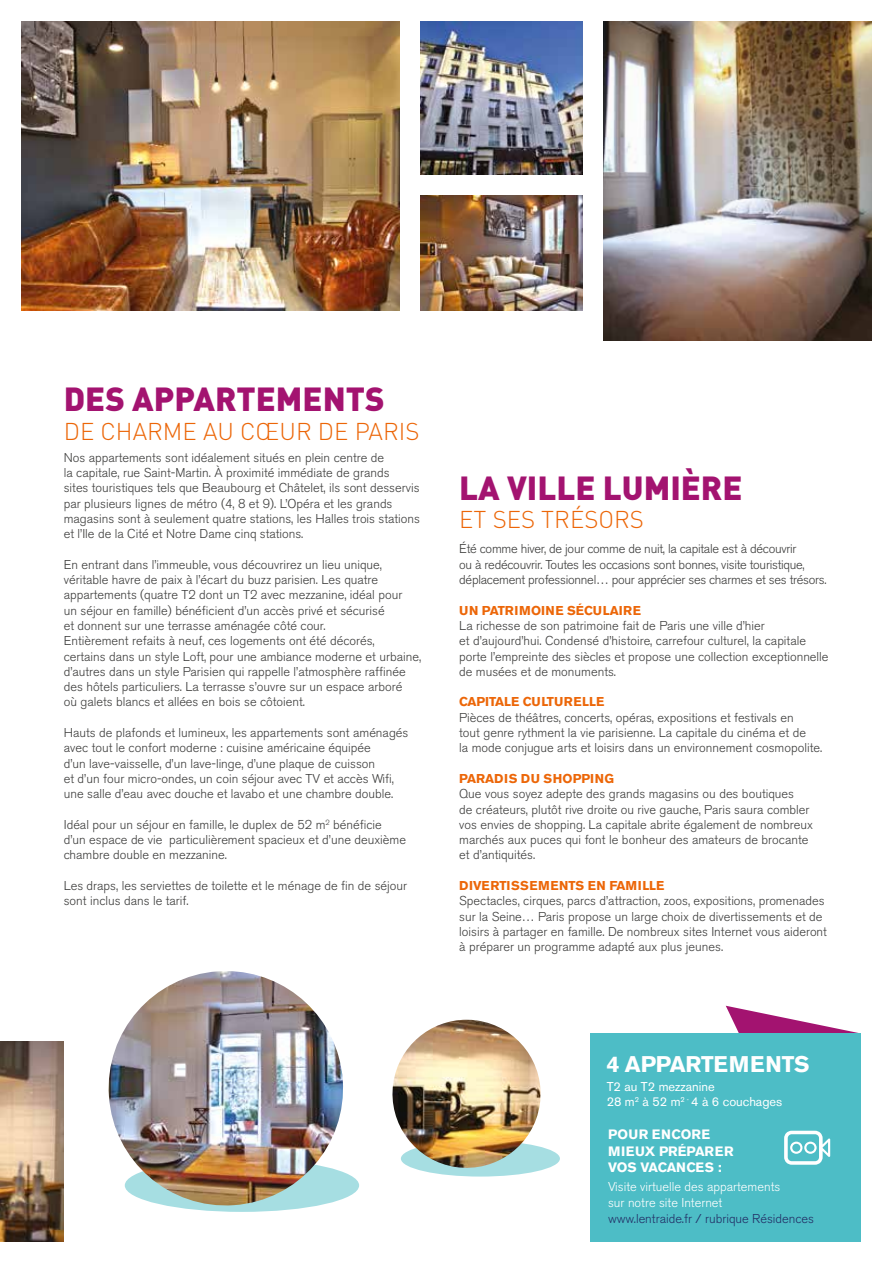
<style>
.page{position:relative;width:893px;height:1263px;background:#fff}
.page>*{position:absolute;margin:0;border:0;box-sizing:border-box;transform-origin:0 0}
.t1{font:900 33px "DIN";color:#a31370}
.t2{font:300 24px "DIN";color:#ec6608}
.t3{font:700 22.5px "Akzidenz Grotesk BE";letter-spacing:-.01em;color:#fff}
.t4{font:700 13.5px/16.2px "Akzidenz Grotesk BE";color:#fff}
.t5{font:300 12.75px/15.3px "Akzidenz Grotesk BE";color:#3c3c3b}
.t6{font:300 12.75px/15.3px "Akzidenz Grotesk BE";letter-spacing:-.02em;color:#3c3c3b}
.t7{font:700 12.75px "Akzidenz Grotesk BE";color:#ec6608}
.t8{font:300 12.75px/15.3px "Akzidenz Grotesk BE";color:#fff}
.t9{font:12.75px/15.3px "Akzidenz Grotesk BE";color:#fff}
.t10{font:300 12.75px "Akzidenz Grotesk BE";color:#232f66}
.t11{font:700 12.75px "Akzidenz Grotesk BE";letter-spacing:.02em;color:#ec6608}
</style>
<div class="page">
<img style="left:604px;top:21px;width:268px;height:319px">
<img style="left:0;top:1042px;width:64px;height:200px">
<img style="left:421px;top:21px;width:162px;height:153px">
<img style="left:421px;top:196px;width:162px;height:114px">
<img style="left:21px;top:21px;width:379px;height:289px">
<svg style="left:125px;top:1159px;width:234px;height:53px"></svg>
<img style="left:108px;top:971px;width:239px;height:239px">
<div style="left:401px;top:1140px;width:159px;height:36px;background:#a6dee2;border-radius:50%"></div>
<img style="left:392px;top:1020px;width:154px;height:153px">
<svg style="left:726px;top:1006px;width:132px;height:27px"></svg>
<div style="left:590px;top:1033px;width:270px;height:209px;background:#4dbdc6"></div>
<svg style="left:784px;top:1131px;width:46px;height:34px"></svg>
<h1 class="t1" style="left:64px;top:377px;width:322px">DES APPARTEMENTS</h1>
<h2 class="t2" style="left:64px;top:416px;width:357px">DE CHARME AU CŒUR DE PARIS</h2>
<p class="t5" style="left:64px;top:450px;width:358px">Nos appartements sont idéalement situés en plein centre de<br>la capitale, rue Saint-Martin. À proximité immédiate de grands<br>sites touristiques tels que Beaubourg et Châtelet, ils sont desservis par plusieurs lignes de métro (4, 8 et 9). L’Opéra et les grands magasins sont à seulement quatre stations, les Halles trois stations et l’Ile de la Cité et Notre Dame cinq stations.</p>
<p class="t5" style="left:64px;top:557px;width:359px">En entrant dans l’immeuble, vous découvrirez un lieu unique, véritable havre de paix à l’écart du buzz parisien. Les quatre appartements (quatre T2 dont un T2 avec mezzanine, idéal pour<br>un séjour en famille) bénéficient d’un accès privé et sécurisé<br>et donnent sur une terrasse aménagée côté cour.<br>Entièrement refaits à neuf, ces logements ont été décorés,<br>certains dans un style Loft, pour une ambiance moderne et urbaine, d’autres dans un style Parisien qui rappelle l’atmosphère raffinée des hôtels particuliers. La terrasse s’ouvre sur un espace arboré<br>où galets blancs et allées en bois se côtoient.</p>
<p class="t5" style="left:64px;top:725px;width:346px">Hauts de plafonds et lumineux, les appartements sont aménagés avec tout le confort moderne : cuisine américaine équipée<br>d’un lave-vaisselle, d’un lave-linge, d’une plaque de cuisson<br>et d’un four micro-ondes, un coin séjour avec TV et accès Wifi, une salle d’eau avec douche et lavabo et une chambre double.</p>
<p class="t5" style="left:64px;top:817px;width:344px">Idéal pour un séjour en famille, le duplex de 52 m<sup>2</sup> bénéficie d’un espace de vie particulièrement spacieux et d’une deuxième chambre double en mezzanine.</p>
<p class="t5" style="left:64px;top:878px;width:345px">Les draps, les serviettes de toilette et le ménage de fin de séjour sont inclus dans le tarif.</p>
<h1 class="t1" style="left:459px;top:465px;width:285px">LA VILLE LUMIÈRE</h1>
<h2 class="t2" style="left:459px;top:505px;width:186px">ET SES TRÉSORS</h2>
<p class="t6" style="left:459px;top:542px;width:369px">Été comme hiver, de jour comme de nuit, la capitale est à découvrir<br>ou à redécouvrir. Toutes les occasions sont bonnes, visite touristique, déplacement professionnel… pour apprécier ses charmes et ses trésors.</p>
<p class="t7" style="left:459px;top:603px;width:183px">UN PATRIMOINE SÉCULAIRE</p>
<p class="t5" style="left:459px;top:618px;width:371px">La richesse de son patrimoine fait de Paris une ville d’hier<br>et d’aujourd’hui. Condensé d’histoire, carrefour culturel, la capitale porte l’empreinte des siècles et propose une collection exceptionnelle de musées et de monuments.</p>
<p class="t7" style="left:459px;top:695px;width:147px">CAPITALE CULTURELLE</p>
<p class="t5" style="left:459px;top:710px;width:364px">Pièces de théâtres, concerts, opéras, expositions et festivals en<br>tout genre rythment la vie parisienne. La capitale du cinéma et de<br>la mode conjugue arts et loisirs dans un environnement cosmopolite.</p>
<p class="t7" style="left:459px;top:771px;width:156px">PARADIS DU SHOPPING</p>
<p class="t5" style="left:459px;top:786px;width:355px">Que vous soyez adepte des grands magasins ou des boutiques<br>de créateurs, plutôt rive droite ou rive gauche, Paris saura combler vos envies de shopping. La capitale abrite également de nombreux marchés aux puces qui font le bonheur des amateurs de brocante et d’antiquités.</p>
<p class="t11" style="left:459px;top:878px;width:207px">DIVERTISSEMENTS EN FAMILLE</p>
<p class="t5" style="left:459px;top:893px;width:369px">Spectacles, cirques, parcs d’attraction, zoos, expositions, promenades sur la Seine… Paris propose un large choix de divertissements et de loisirs à partager en famille. De nombreux sites Internet vous aideront à préparer un programme adapté aux plus jeunes.</p>
<h3 class="t3" style="left:607px;top:1051px;width:204px">4 APPARTEMENTS</h3>
<p class="t9" style="left:607px;top:1079px;width:177px">T2 au T2 mezzanine<br>28 m<sup>2</sup> à 52 m<sup>2</sup> <sup>-</sup> 4 à 6 couchages</p>
<p class="t4" style="left:608px;top:1127px;width:127px">POUR ENCORE<br>MIEUX PRÉPARER<br>VOS VACANCES :</p>
<p class="t8" style="left:608px;top:1179px;width:174px">Visite virtuelle des appartements sur notre site Internet</p>
<p class="t10" style="left:608px;top:1211px;width:207px">www.lentraide.fr / rubrique Résidences</p>
</div>
